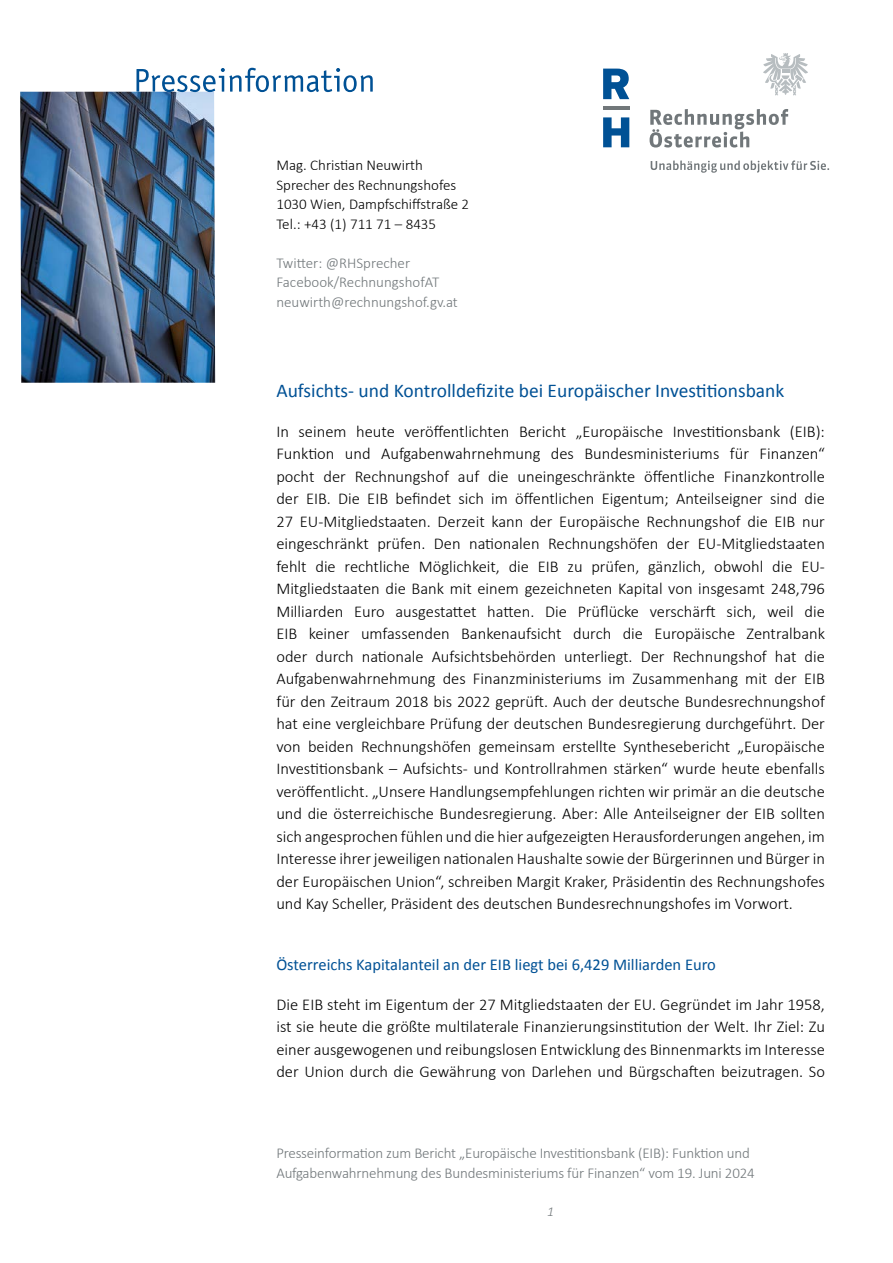
<style>
.page{position:relative;width:893px;height:1263px;background:#fff}
.page>*{position:absolute;margin:0;border:0;box-sizing:border-box;transform-origin:0 0}
.Überschrift_1{font:19.5px "Calibri";color:#005195}
.Fließtext{font:300 16.5px/22.5px "Calibri";color:#000;text-align:justify}
.Überschrift_2{font:16.5px "Calibri";color:#005195}
.Kontaktadresse_block_2_grau{font:300 15px/19.5px "Calibri";letter-spacing:-.01em;color:#71777a}
.Kontaktadresse{font:300 15px "Calibri";color:#000}
.t1{font:italic 300 13.5px "Calibri";color:#71777a}
</style>
<div class="page">
<svg style="left:603px;top:117px;width:26px;height:30px"></svg>
<svg style="left:603px;top:69px;width:26px;height:30px"></svg>
<hr style="left:603px;top:107px;width:26px;height:3px;background:#71777a">
<svg style="left:650px;top:109px;width:138px;height:39px"></svg>
<svg style="left:763px;top:53px;width:45px;height:42px"></svg>
<svg style="left:651px;top:160px;width:178px;height:13px"></svg>
<img style="left:20px;top:92px;width:195px;height:291px">
<svg style="left:136px;top:68px;width:237px;height:24px"></svg>
<p class="Kontaktadresse" style="left:276px;top:156px;width:148px">Mag. Christian Neuwirth</p>
<p class="Kontaktadresse" style="left:276px;top:175px;width:181px">Sprecher des Rechnungshofes</p>
<p class="Kontaktadresse" style="left:276px;top:195px;width:194px">1030 Wien, Dampfschiffstraße 2</p>
<p class="Kontaktadresse" style="left:276px;top:214px;width:161px">Tel.: +43 (1) 711 71 – 8435</p>
<p class="Kontaktadresse_block_2_grau" style="left:276px;top:253px;width:135px">Twitter: @RHSprecher</p>
<p class="Kontaktadresse_block_2_grau" style="left:276px;top:272px;width:164px">Facebook/RechnungshofAT</p>
<p class="Kontaktadresse_block_2_grau" style="left:276px;top:292px;width:183px">neuwirth@rechnungshof.gv.at</p>
<h1 class="Überschrift_1" style="left:276px;top:379px;width:509px">Aufsichts- und Kontrolldefizite bei Europäischer Investitionsbank</h1>
<p class="Fließtext" style="left:276px;top:420px;width:550px">In seinem heute veröffentlichten Bericht „Europäische Investitionsbank (EIB):<br>Funktion und Aufgabenwahrnehmung des Bundesministeriums für Finanzen“ pocht der Rechnungshof auf die uneingeschränkte öffentliche Finanzkontrolle der EIB. Die EIB befindet sich im öffentlichen Eigentum; Anteilseigner sind die 27 EU-Mitgliedstaaten. Derzeit kann der Europäische Rechnungshof die EIB nur eingeschränkt prüfen. Den nationalen Rechnungshöfen der EU-Mitgliedstaaten fehlt die rechtliche Möglichkeit, die EIB zu prüfen, gänzlich, obwohl die EU-Mitgliedstaaten die Bank mit einem gezeichneten Kapital von insgesamt 248,796<br>Milliarden Euro ausgestattet hatten. Die Prüflücke verschärft sich, weil die EIB keiner umfassenden Bankenaufsicht durch die Europäische Zentralbank oder durch nationale Aufsichtsbehörden unterliegt. Der Rechnungshof hat die Aufgabenwahrnehmung des Finanzministeriums im Zusammenhang mit der EIB für den Zeitraum 2018 bis 2022 geprüft. Auch der deutsche Bundesrechnungshof hat eine vergleichbare Prüfung der deutschen Bundesregierung durchgeführt. Der von beiden Rechnungshöfen gemeinsam erstellte Synthesebericht „Europäische Investitionsbank – Aufsichts- und Kontrollrahmen stärken“ wurde heute ebenfalls veröffentlicht. „Unsere Handlungsempfehlungen richten wir primär an die deutsche und die österreichische Bundesregierung. Aber: Alle Anteilseigner der EIB sollten sich angesprochen fühlen und die hier aufgezeigten Herausforderungen angehen, im Interesse ihrer jeweiligen nationalen Haushalte sowie der Bürgerinnen und Bürger in der Europäischen Union“, schreiben Margit Kraker, Präsidentin des Rechnungshofes und Kay Scheller, Präsident des deutschen Bundesrechnungshofes im Vorwort.</p>
<h2 class="Überschrift_2" style="left:276px;top:954px;width:441px">Österreichs Kapitalanteil an der EIB liegt bei 6,429 Milliarden Euro</h2>
<p class="Fließtext" style="left:276px;top:993px;width:550px">Die EIB steht im Eigentum der 27 Mitgliedstaaten der EU. Gegründet im Jahr 1958, ist sie heute die größte multilaterale Finanzierungsinstitution der Welt. Ihr Ziel: Zu einer ausgewogenen und reibungslosen Entwicklung des Binnenmarkts im Interesse der Union durch die Gewährung von Darlehen und Bürgschaften beizutragen. So</p>
<p class="Kontaktadresse_block_2_grau" style="left:276px;top:1143px;width:480px">Presseinformation zum Bericht „Europäische Investitionsbank (EIB): Funktion und<br>Aufgabenwahrnehmung des Bundesministeriums für Finanzen“ vom 19. Juni 2024</p>
<p class="t1" style="left:547px;top:1203px;width:8px">1</p>
</div>
